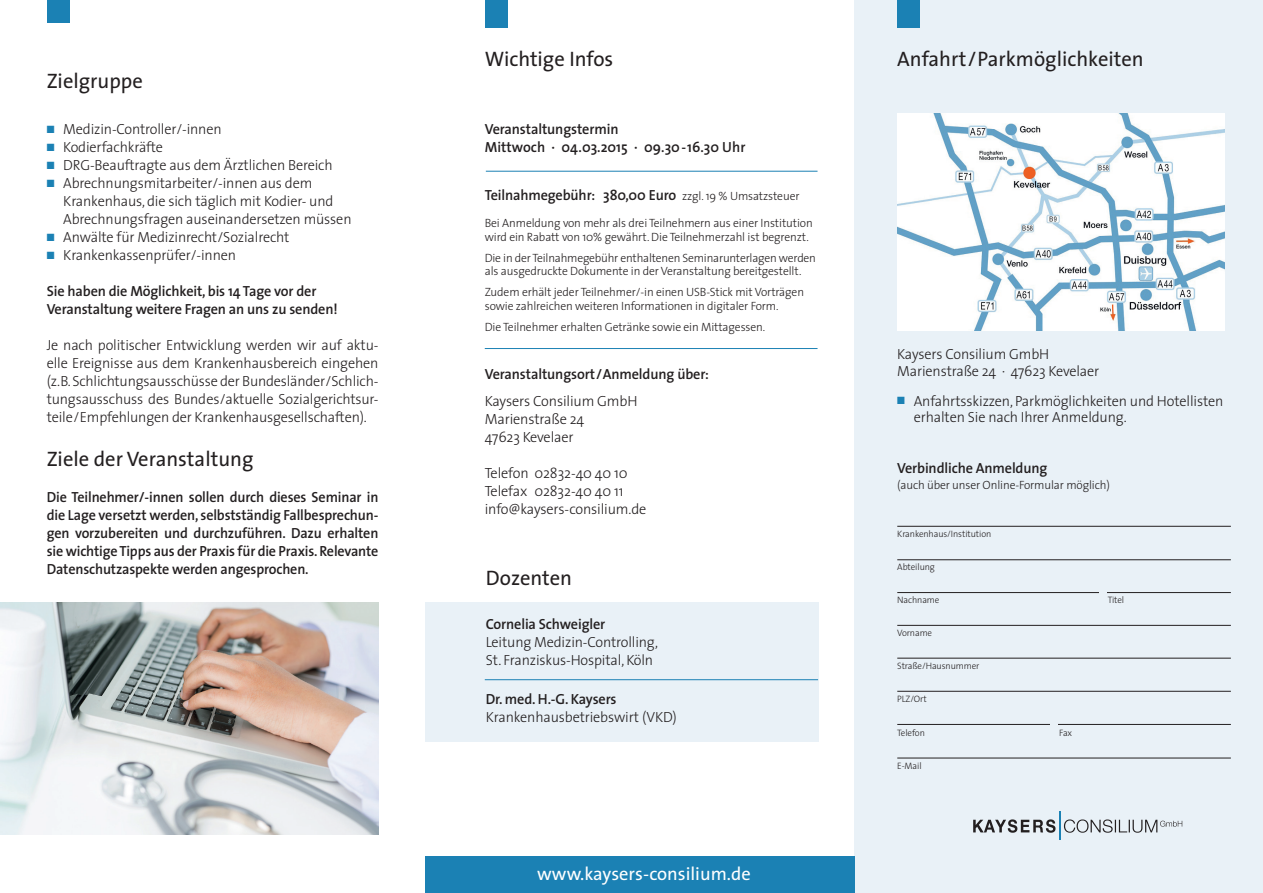
<style>
.page{position:relative;width:1263px;height:893px;background:#fff}
.page>*{position:absolute;margin:0;border:0;box-sizing:border-box;transform-origin:0 0}
.t1{font:21px "The Sans";color:#231f20}
.t2{font:18.45px "The Sans";color:#fff}
.t3{font:300 14.85px "The Sans";letter-spacing:-.01em;color:#231f20}
.t4{font:300 14.7px/18px "The Sans";letter-spacing:-.01em;color:#231f20;text-align:justify}
.t5{font:600 14.7px "The Sans";letter-spacing:-.01em;color:#231f20}
.t6{font:600 14.7px/18px "The Sans";letter-spacing:-.01em;color:#231f20;text-align:justify;scale:.96 1}
.t7{font:300 12px/13.5px "The Sans";letter-spacing:-.01em;color:#231f20}
.t8{font:300 9.3px "The Sans";letter-spacing:-.01em;color:#231f20}
.s1{color:#1b81b4}
.s2{font-weight:300;font-size:12px}
</style>
<div class="page">
<div style="left:47px;top:0;width:23px;height:23px;background:#1b81b4"></div>
<img style="left:0;top:603px;width:378px;height:232px">
<div style="left:855px;top:0;width:408px;height:893px;background:#e9f1f7"></div>
<div style="left:485px;top:0;width:23px;height:27px;background:#1b81b4"></div>
<div style="left:897px;top:0;width:23px;height:27px;background:#1b81b4"></div>
<div style="left:425px;top:856px;width:430px;height:37px;background:#1b81b4"></div>
<hr style="left:486px;top:171px;width:331px;height:1px;background:#1b81b4">
<hr style="left:485px;top:348px;width:332px;height:1px;background:#1b81b4">
<svg style="left:973px;top:811px;width:209px;height:29px"></svg>
<hr style="left:897px;top:526px;width:334px;height:1px;background:#231f20">
<hr style="left:897px;top:559px;width:334px;height:1px;background:#231f20">
<hr style="left:897px;top:592px;width:334px;height:1px;background:#231f20">
<hr style="left:897px;top:625px;width:334px;height:1px;background:#231f20">
<hr style="left:897px;top:658px;width:334px;height:1px;background:#231f20">
<hr style="left:897px;top:691px;width:334px;height:1px;background:#231f20">
<hr style="left:897px;top:724px;width:334px;height:1px;background:#231f20">
<hr style="left:897px;top:758px;width:334px;height:1px;background:#231f20">
<div style="left:1099px;top:581px;width:7px;height:30px;background:#e9f1f7"></div>
<div style="left:1050px;top:710px;width:7px;height:30px;background:#e9f1f7"></div>
<div style="left:425px;top:603px;width:394px;height:139px;background:#e9f1f7"></div>
<hr style="left:485px;top:679px;width:333px;height:1px;background:#1b81b4">
<img style="left:897px;top:114px;width:328px;height:216px">
<p class="t1" style="left:47px;top:63px;width:98px">Zielgruppe</p>
<p class="t4" style="left:47px;top:120px;width:176px"><span class="s1">■</span> Medizin-Controller/-innen</p>
<p class="t4" style="left:47px;top:138px;width:118px"><span class="s1">■</span> Kodierfachkräfte</p>
<p class="t4" style="left:47px;top:156px;width:287px"><span class="s1">■</span> DRG-Beauftragte aus dem Ärztlichen Bereich</p>
<p class="t4" style="left:47px;top:174px;width:267px"><span class="s1">■</span> Abrechnungsmitarbeiter/-innen aus dem</p>
<p class="t4" style="left:63px;top:192px;width:272px">Krankenhaus, die sich täglich mit Kodier- und</p>
<p class="t4" style="left:63px;top:210px;width:290px">Abrechnungsfragen auseinandersetzen müssen</p>
<p class="t4" style="left:47px;top:228px;width:244px"><span class="s1">■</span> Anwälte für Medizinrecht/Sozialrecht</p>
<p class="t4" style="left:47px;top:246px;width:191px"><span class="s1">■</span> Krankenkassenprüfer/-innen</p>
<p class="t5" style="left:47px;top:279px;width:271px">Sie haben die Möglichkeit, bis 14 Tage vor der</p>
<p class="t5" style="left:47px;top:297px;width:292px">Veranstaltung weitere Fragen an uns zu senden!</p>
<p class="t4" style="left:47px;top:336px;width:333px">Je nach politischer Entwicklung werden wir auf aktu&shy;elle Ereignisse aus dem Krankenhausbereich eingehen (z. B. Schlichtungsausschüsse der Bundesländer/Schlich&shy;tungsausschuss des Bundes/aktuelle Sozialgerichtsur&shy;teile/Empfehlungen der Krankenhausgesellschaften).</p>
<p class="t1" style="left:47px;top:441px;width:208px">Ziele der Veranstaltung</p>
<p class="t6" style="left:47px;top:487px;width:347px">Die Teilnehmer/-innen sollen durch dieses Seminar in die Lage versetzt werden, selbstständig Fallbesprechun&shy;gen vorzubereiten und durchzuführen. Dazu erhalten sie wichtige Tipps aus der Praxis für die Praxis. Relevante Datenschutzaspekte werden angesprochen.</p>
<p class="t1" style="left:485px;top:42px;width:130px">Wichtige Infos</p>
<p class="t1" style="left:897px;top:42px;width:248px">Anfahrt/Parkmöglichkeiten</p>
<p class="t5" style="left:485px;top:117px;width:135px">Veranstaltungstermin</p>
<p class="t5" style="left:485px;top:135px;width:262px">Mittwoch · 04.03.2015 · 09.30 -16.30 Uhr</p>
<p class="t5" style="left:485px;top:183px;width:316px">Teilnahmegebühr: 380,00 Euro <span class="s2">zzgl. 19 % Umsatzsteuer</span></p>
<p class="t7" style="left:485px;top:216px;width:329px">Bei Anmeldung von mehr als drei Teilnehmern aus einer Institution wird ein Rabatt von 10% gewährt. Die Teilnehmerzahl ist begrenzt.</p>
<p class="t7" style="left:485px;top:250px;width:333px">Die in der Teilnahmegebühr enthaltenen Seminarunterlagen werden als ausgedruckte Dokumente in der Veranstaltung bereitgestellt.</p>
<p class="t7" style="left:485px;top:285px;width:321px">Zudem erhält jeder Teilnehmer/-in einen USB-Stick mit Vorträgen sowie zahlreichen weiteren Informationen in digitaler Form.</p>
<p class="t7" style="left:485px;top:319px;width:282px">Die Teilnehmer erhalten Getränke sowie ein Mittagessen.</p>
<p class="t5" style="left:485px;top:361px;width:226px">Veranstaltungsort/Anmeldung über:</p>
<p class="t3" style="left:485px;top:388px;width:154px">Kaysers Consilium GmbH</p>
<p class="t3" style="left:485px;top:406px;width:101px">Marienstraße 24</p>
<p class="t3" style="left:485px;top:424px;width:90px">47623 Kevelaer</p>
<p class="t3" style="left:485px;top:460px;width:144px">Telefon 02832-40 40 10</p>
<p class="t3" style="left:485px;top:478px;width:140px">Telefax 02832-40 40 11</p>
<p class="t3" style="left:485px;top:496px;width:163px">info@kaysers-consilium.de</p>
<p class="t1" style="left:486px;top:561px;width:88px">Dozenten</p>
<p class="t5" style="left:486px;top:611px;width:121px">Cornelia Schweigler</p>
<p class="t4" style="left:486px;top:632px;width:174px">Leitung Medizin-Controlling,</p>
<p class="t4" style="left:486px;top:650px;width:169px">St. Franziskus-Hospital, Köln</p>
<p class="t5" style="left:486px;top:686px;width:132px">Dr. med. H.-G. Kaysers</p>
<p class="t4" style="left:486px;top:707px;width:192px">Krankenhausbetriebswirt (VKD)</p>
<p class="t2" style="left:537px;top:858px;width:215px">www.kaysers-consilium.de</p>
<p class="t4" style="left:897px;top:345px;width:153px">Kaysers Consilium GmbH</p>
<p class="t4" style="left:897px;top:361px;width:203px">Marienstraße 24 · 47623 Kevelaer</p>
<p class="t4" style="left:914px;top:392px;width:311px;line-height:16.5px;text-indent:-16px"><span class="s1">■</span> Anfahrtsskizzen, Parkmöglichkeiten und Hotellisten erhalten Sie nach Ihrer Anmeldung.</p>
<p class="t5" style="left:897px;top:456px;width:152px">Verbindliche Anmeldung</p>
<p class="t7" style="left:897px;top:478px;width:214px">(auch über unser Online-Formular möglich)</p>
<p class="t8" style="left:897px;top:527px;width:96px">Krankenhaus/Institution</p>
<p class="t8" style="left:897px;top:560px;width:39px">Abteilung</p>
<p class="t8" style="left:897px;top:593px;width:44px">Nachname</p>
<p class="t8" style="left:1108px;top:593px;width:18px">Titel</p>
<p class="t8" style="left:897px;top:626px;width:36px">Vorname</p>
<p class="t8" style="left:897px;top:659px;width:84px">Straße/Hausnummer</p>
<p class="t8" style="left:897px;top:692px;width:31px">PLZ/Ort</p>
<p class="t8" style="left:897px;top:725px;width:29px">Telefon</p>
<p class="t8" style="left:1059px;top:725px;width:14px">Fax</p>
<p class="t8" style="left:897px;top:758px;width:26px">E-Mail</p>
</div>
